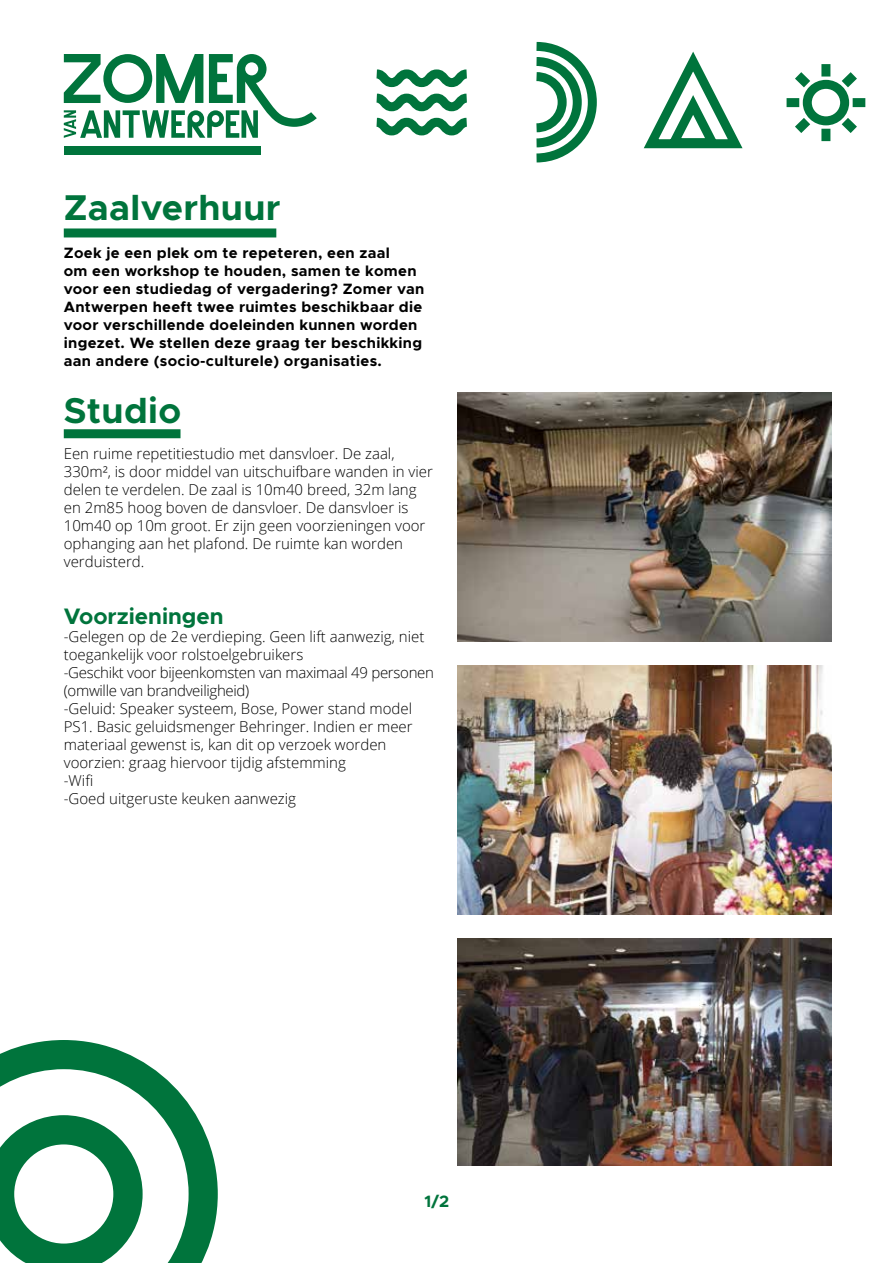
<style>
.page{position:relative;width:893px;height:1263px;background:#fff}
.page>*{position:absolute;margin:0;border:0;box-sizing:border-box;transform-origin:0 0}
.t1{font:700 36px "Metropolis";letter-spacing:.01em;color:#00743c}
.t2{font:700 22.5px "Metropolis";color:#00743c}
.t3{font:700 16.5px "Metropolis";color:#00743c}
.t4{font:300 15px/18px "Open Sans";color:#000}
.t5{font:700 15px/18px "Metropolis";letter-spacing:.02em;color:#000}
</style>
<div class="page">
<svg style="left:64px;top:54px;width:253px;height:84px"></svg>
<div style="left:64px;top:146px;width:196px;height:9px;background:#00743c"></div>
<img style="left:457px;top:392px;width:374px;height:249px">
<img style="left:457px;top:665px;width:374px;height:249px">
<div style="left:64px;top:429px;width:116px;height:9px;background:#00743c"></div>
<div style="left:64px;top:228px;width:212px;height:9px;background:#00743c"></div>
<img style="left:457px;top:939px;width:374px;height:226px">
<svg style="left:536px;top:41px;width:61px;height:122px"></svg>
<svg style="left:643px;top:51px;width:223px;height:98px"></svg>
<svg style="left:376px;top:69px;width:91px;height:67px"></svg>
<svg style="left:0;top:1040px;width:218px;height:223px"></svg>
<h1 class="t1" style="left:64px;top:185px;width:218px">Zaalverhuur</h1>
<p class="t5" style="left:64px;top:243px;width:362px">Zoek je een plek om te repeteren, een zaal<br>om een workshop te houden, samen te komen voor een studiedag of vergadering? Zomer van Antwerpen heeft twee ruimtes beschikbaar die voor verschillende doeleinden kunnen worden ingezet. We stellen deze graag ter beschikking aan andere (socio-culturele) organisaties.</p>
<h1 class="t1" style="left:64px;top:387px;width:119px">Studio</h1>
<p class="t4" style="left:64px;top:444px;width:371px">Een ruime repetitiestudio met dansvloer. De zaal, 330m², is door middel van uitschuifbare wanden in vier delen te verdelen. De zaal is 10m40 breed, 32m lang en 2m85 hoog boven de dansvloer. De dansvloer is 10m40 op 10m groot. Er zijn geen voorzieningen voor ophanging aan het plafond. De ruimte kan worden verduisterd.</p>
<h2 class="t2" style="left:64px;top:601px;width:161px">Voorzieningen</h2>
<p class="t4" style="left:64px;top:627px;width:372px">-Gelegen op de 2e verdieping. Geen lift aanwezig, niet toegankelijk voor rolstoelgebruikers<br>-Geschikt voor bijeenkomsten van maximaal 49 personen (omwille van brandveiligheid)<br>-Geluid: Speaker systeem, Bose, Power stand model PS1. Basic geluidsmenger Behringer. Indien er meer materiaal gewenst is, kan dit op verzoek worden voorzien: graag hiervoor tijdig afstemming<br>-Wifi<br>-Goed uitgeruste keuken aanwezig</p>
<p class="t3" style="left:425px;top:1191px;width:26px">1/2</p>
</div>
